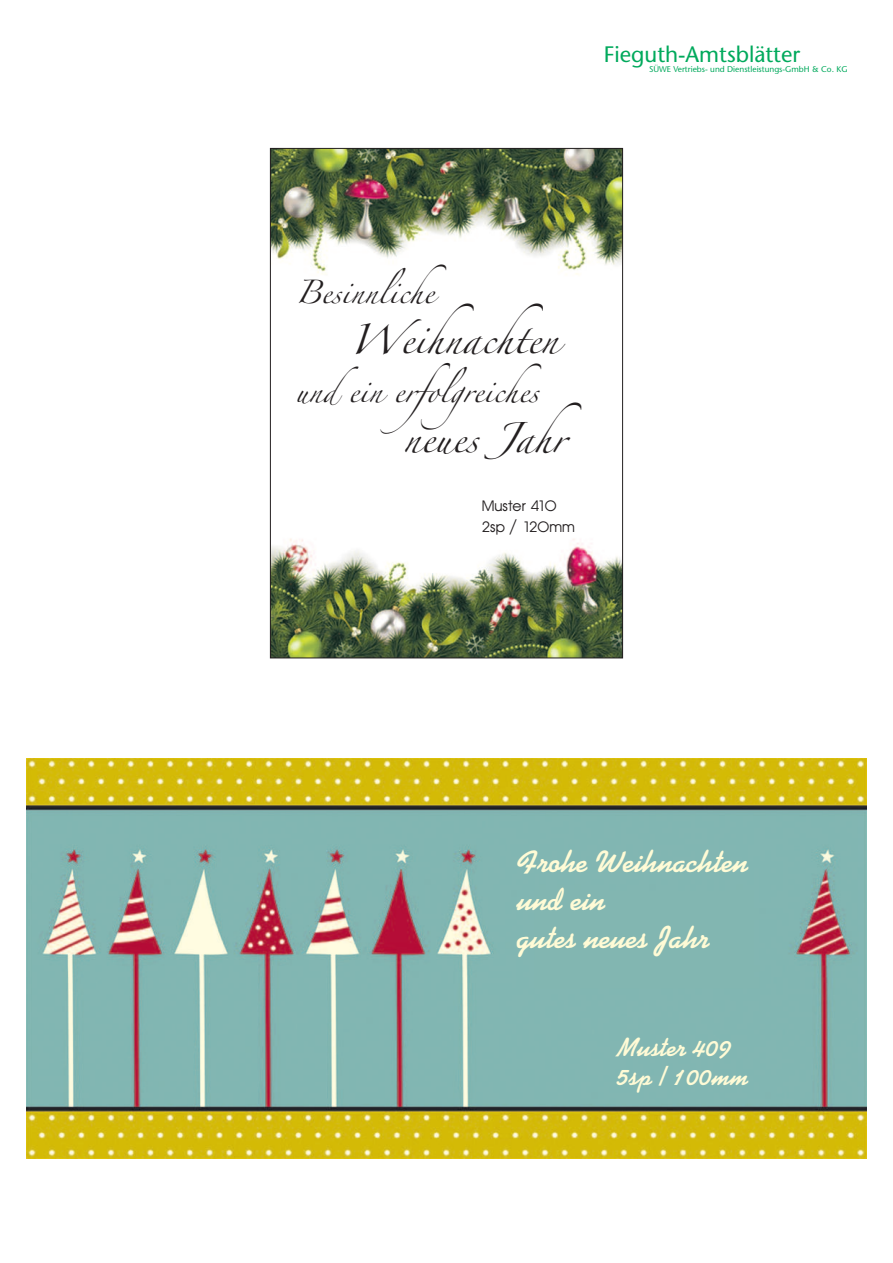
<style>
.page{position:relative;width:893px;height:1263px;background:#fff}
.page>*{position:absolute;margin:0;border:0;box-sizing:border-box;transform-origin:0 0}
.t1{font:700 31.2px/38px "Kaufmann";color:#fffbd6}
.t2{font:27px "Zapfino";color:#231f20}
.t3{font:700 26.55px/29.1px "Kaufmann";color:#fffbd6}
.t4{font:500 22.35px "Stone Sans Std";color:#00a95c}
.t5{font:21px "Zapfino";color:#231f20}
.t6{font:15px/21.5px "Avant Garde BQ";color:#231f20}
.t7{font:500 8.25px "Stone Sans Std";color:#00a95c}
</style>
<div class="page">
<img style="left:272px;top:150px;width:349px;height:125px">
<img style="left:272px;top:538px;width:349px;height:118px">
<img style="left:27px;top:759px;width:839px;height:400px">
<h3 class="t4" style="left:604px;top:46px;width:198px">Fieguth-Amtsblätter</h3>
<p class="t7" style="left:649px;top:65px;width:200px">SÜWE Vertriebs- und Dienstleistungs-GmbH &amp; Co. KG</p>
<h3 class="t5" style="left:295px;top:284px;width:152px">Besinnliche</h3>
<h2 class="t2" style="left:349px;top:328px;width:210px">Weihnachten</h2>
<h3 class="t5" style="left:295px;top:383px;width:247px">undein erfolgreiches</h3>
<h2 class="t2" style="left:403px;top:427px;width:180px">neues Jahr</h2>
<h3 class="t6" style="left:482px;top:495px;width:95px">Muster 410<br>2sp / 120mm</h3>
<h1 class="t1" style="left:517px;top:847px;width:233px">Frohe Weihnachten und ein<br>gutes neues Jahr</h1>
<h3 class="t3" style="left:616px;top:1036px;width:133px">Muster 409<br>5sp / 100mm</h3>
</div>
